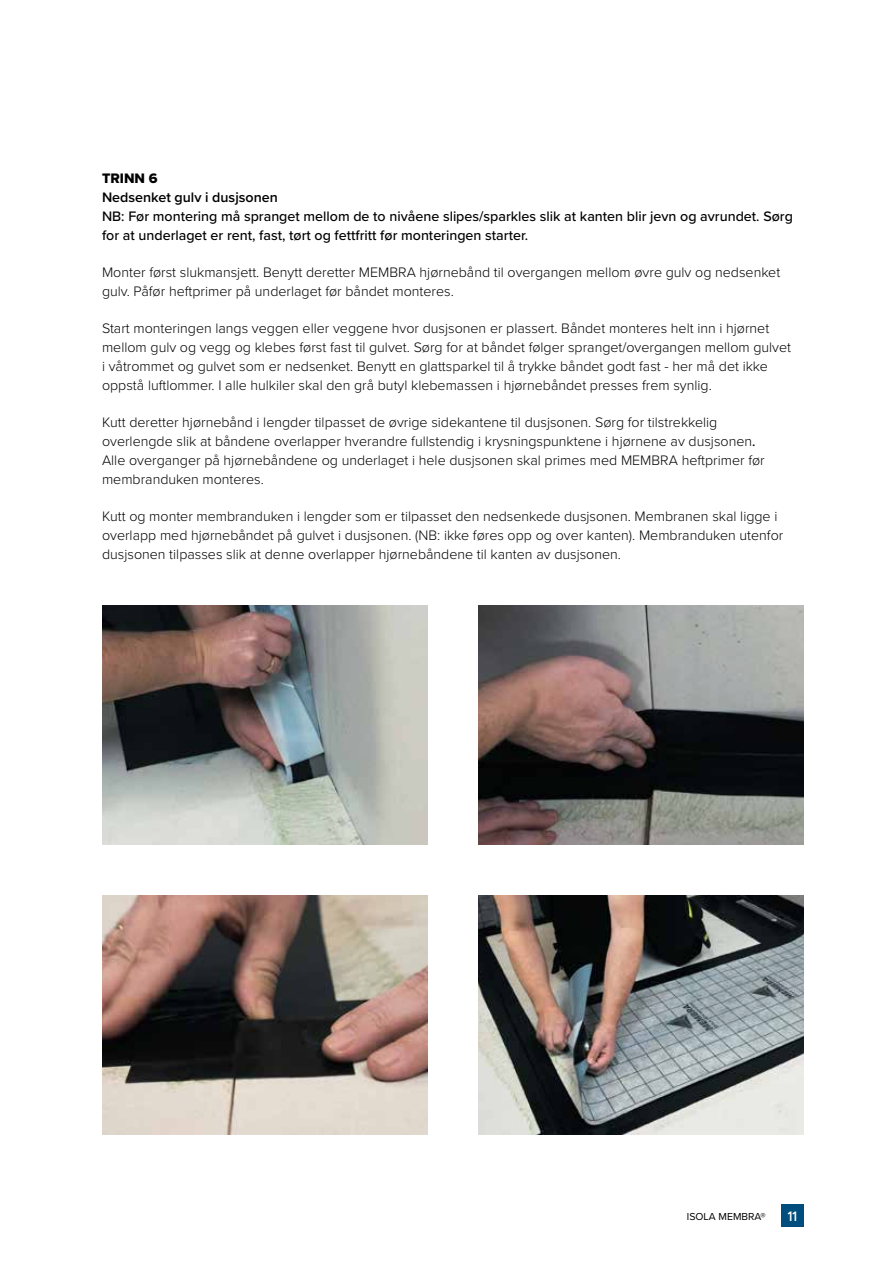
<style>
.page{position:relative;width:893px;height:1263px;background:#fff}
.page>*{position:absolute;margin:0;border:0;box-sizing:border-box;transform-origin:0 0}
.t1{font:300 14.25px/18.8px "Proxima Nova";color:#000}
.t2{font:500 14.25px/18.8px "Proxima Nova";color:#000}
.t3{font:600 14.25px "Proxima Nova";color:#000}
.t4{font:14.25px "Proxima Nova Extrabld";color:#000}
.t5{font:500 12.75px "Sailec";color:#fff}
.t6{font:10.5px "Proxima Nova";color:#000}
.s1{font-weight:500}
</style>
<div class="page">
<div style="left:781px;top:1204px;width:23px;height:23px;background:#004d7e"></div>
<img style="left:102px;top:606px;width:325px;height:239px">
<img style="left:478px;top:606px;width:326px;height:239px">
<img style="left:478px;top:896px;width:326px;height:238px">
<img style="left:102px;top:896px;width:325px;height:238px">
<p class="t4" style="left:102px;top:168px;width:57px">TRINN 6</p>
<p class="t3" style="left:102px;top:187px;width:177px">Nedsenket gulv i dusjsonen</p>
<p class="t2" style="left:102px;top:206px;width:692px">NB: Før montering må spranget mellom de to nivåene slipes/sparkles slik at kanten blir jevn og avrundet. Sørg for at underlaget er rent, fast, tørt og fettfritt før monteringen starter.</p>
<p class="t1" style="left:102px;top:262px;width:680px">Monter først slukmansjett. Benytt deretter MEMBRA hjørnebånd til overgangen mellom øvre gulv og nedsenket gulv. Påfør heftprimer på underlaget før båndet monteres.</p>
<p class="t1" style="left:102px;top:319px;width:691px">Start monteringen langs veggen eller veggene hvor dusjsonen er plassert. Båndet monteres helt inn i hjørnet mellom gulv og vegg og klebes først fast til gulvet. Sørg for at båndet følger spranget/overgangen mellom gulvet i våtrommet og gulvet som er nedsenket. Benytt en glattsparkel til å trykke båndet godt fast - her må det ikke oppstå luftlommer. I alle hulkiler skal den grå butyl klebemassen i hjørnebåndet presses frem synlig.</p>
<p class="t1" style="left:102px;top:412px;width:664px">Kutt deretter hjørnebånd i lengder tilpasset de øvrige sidekantene til dusjsonen. Sørg for tilstrekkelig overlengde slik at båndene overlapper hverandre fullstendig i krysningspunktene i hjørnene av dusjsonen<span class="s1">.<br></span>Alle overganger på hjørnebåndene og underlaget i hele dusjsonen skal primes med MEMBRA heftprimer før membranduken monteres.</p>
<p class="t1" style="left:102px;top:506px;width:683px">Kutt og monter membranduken i lengder som er tilpasset den nedsenkede dusjsonen. Membranen skal ligge i overlapp med hjørnebåndet på gulvet i dusjsonen. (NB: ikke føres opp og over kanten). Membranduken utenfor dusjsonen tilpasses slik at denne overlapper hjørnebåndene til kanten av dusjsonen.</p>
<p class="t6" style="left:687px;top:1208px;width:80px">ISOLA MEMBRA®</p>
<p class="t5" style="left:788px;top:1207px;width:11px">11</p>
</div>
